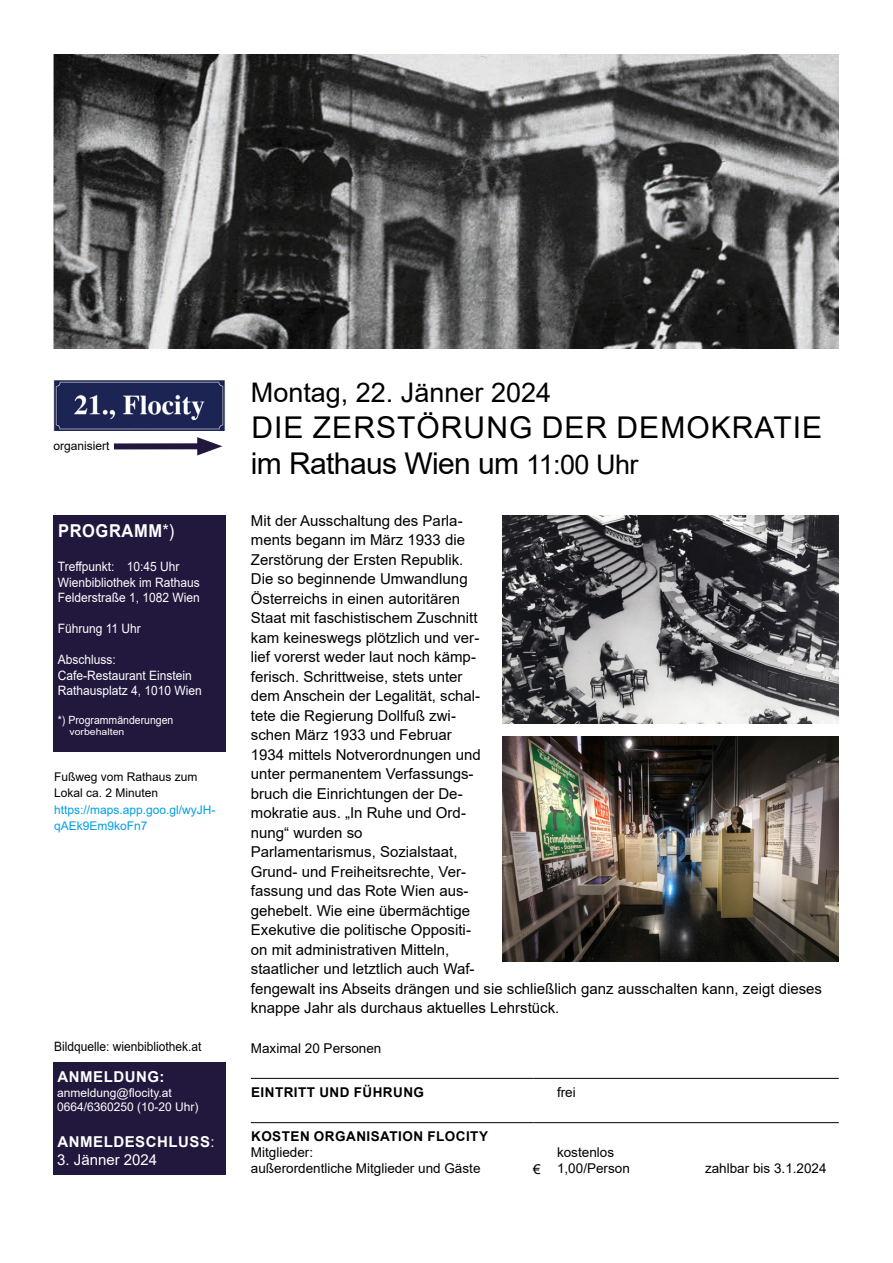
<style>
.page{position:relative;width:893px;height:1263px;background:#fff}
.page>*{position:absolute;margin:0;border:0;box-sizing:border-box;transform-origin:0 0}
.t1{font:30px/36px "Arial";letter-spacing:.035em;color:#000}
.t2{font:27px "Arial";color:#000}
.t3{font:700 17.7px "Arial";letter-spacing:.035em;color:#fff;scale:.93 1}
.t4{font:15px/19.5px "Arial";color:#000}
.t5{font:700 15px "Arial";letter-spacing:.035em;color:#fff}
.t6{font:15px "Arial";color:#fff}
.t7{font:13.5px/16.2px "Arial";color:#000}
.t8{font:700 13.5px "Arial";letter-spacing:.035em;color:#000}
.t9{font:12.9px/15.5px "Arial";color:#fff;scale:.93 1}
.t10{font:12.9px "Arial";color:#000;scale:.93 1}
.t11{font:12px/16.5px "Arial";color:#000}
.t12{font:12px/14.4px "Arial";color:#fff}
.t13{font:12px/16.5px "Arial";color:#009fe3}
.t14{font:11.25px "Arial";color:#fff;scale:.93 1}
.t15{font:9.3px "Arial";color:#fff;scale:1.13 1}
.s1{font-weight:400}
.s2{font-size:27px}
</style>
<div class="page">
<hr style="left:251px;top:1078px;width:282px;height:1px;background:#000">
<svg style="left:533px;top:1078px;width:24px;height:1px"></svg>
<hr style="left:557px;top:1078px;width:148px;height:1px;background:#000">
<hr style="left:705px;top:1078px;width:134px;height:1px;background:#000">
<hr style="left:251px;top:1122px;width:282px;height:1px;background:#000">
<svg style="left:533px;top:1122px;width:24px;height:1px"></svg>
<hr style="left:557px;top:1122px;width:148px;height:1px;background:#000">
<hr style="left:705px;top:1122px;width:134px;height:1px;background:#000">
<div style="left:54px;top:515px;width:172px;height:237px;background:#22183e"></div>
<div style="left:53px;top:1063px;width:172px;height:112px;background:#22183e"></div>
<div style="left:114px;top:443px;width:94px;height:6px;background:#22183e"></div>
<svg style="left:197px;top:437px;width:25px;height:18px"></svg>
<img style="left:54px;top:380px;width:171px;height:50px">
<img style="left:54px;top:54px;width:785px;height:295px">
<img style="left:502px;top:736px;width:337px;height:225px">
<img style="left:502px;top:515px;width:337px;height:208px">
<p class="t11" style="left:54px;top:437px;width:58px">organisiert</p>
<p class="t3" style="left:58px;top:519px;width:126px">PROGRAMM<span class="s1">*)</span></p>
<p class="t9" style="left:58px;top:559px;width:154px">Treffpunkt: 10:45 Uhr<br>Wienbibliothek im Rathaus<br>Felderstraße 1, 1082 Wien</p>
<p class="t9" style="left:58px;top:621px;width:91px">Führung 11 Uhr</p>
<p class="t9" style="left:58px;top:652px;width:156px">Abschluss:<br>Cafe-Restaurant Einstein<br>Rathausplatz 4, 1010 Wien</p>
<p class="t14" style="left:58px;top:712px;width:126px">*) Programmänderungen</p>
<p class="t15" style="left:70px;top:726px;width:50px">vorbehalten</p>
<p class="t11" style="left:54px;top:768px;width:145px">Fußweg vom Rathaus zum<br>Lokal ca. 2 Minuten</p>
<p class="t13" style="left:54px;top:801px;width:163px">https://maps.app.goo.gl/wyJH&shy;qAEk9Em9koFn7</p>
<p class="t10" style="left:54px;top:1037px;width:160px">Bildquelle: wienbibliothek.at</p>
<p class="t5" style="left:57px;top:1066px;width:108px">ANMELDUNG:</p>
<p class="t12" style="left:57px;top:1085px;width:143px">anmeldung@flocity.at<br>0664/6360250 (10-20 Uhr)</p>
<p class="t5" style="left:57px;top:1131px;width:159px">ANMELDESCHLUSS<span class="s1">:</span></p>
<p class="t6" style="left:57px;top:1149px;width:102px">3. Jänner 2024</p>
<h2 class="t2" style="left:251px;top:374px;width:302px">Montag, 22. Jänner 2024</h2>
<h1 class="t1" style="left:251px;top:409px;width:573px">DIE ZERSTÖRUNG DER DEMOKRATIE im Rathaus Wien um <span class="s2">11:00 Uhr</span></h1>
<p class="t4" style="left:251px;top:511px;width:573px">Mit der Ausschaltung des Parla-<br>ments begann im März 1933 die<br>Zerstörung der Ersten Republik.<br>Die so beginnende Umwandlung<br>Österreichs in einen autoritären<br>Staat mit faschistischem Zuschnitt<br>kam keineswegs plötzlich und ver-<br>lief vorerst weder laut noch kämp-<br>ferisch. Schrittweise, stets unter<br>dem Anschein der Legalität, schal-<br>tete die Regierung Dollfuß zwi-<br>schen März 1933 und Februar<br>1934 mittels Notverordnungen und<br>unter permanentem Verfassungs-<br>bruch die Einrichtungen der De-<br>mokratie aus. „In Ruhe und Ord-<br>nung“ wurden so<br>Parlamentarismus, Sozialstaat,<br>Grund- und Freiheitsrechte, Ver-<br>fassung und das Rote Wien aus-<br>gehebelt. Wie eine übermächtige<br>Exekutive die politische Oppositi-<br>on mit administrativen Mitteln,<br>staatlicher und letztlich auch Waf-<br>fengewalt ins Abseits drängen und sie schließlich ganz ausschalten kann, zeigt dieses knappe Jahr als durchaus aktuelles Lehrstück.</p>
<p class="t7" style="left:251px;top:1039px;width:132px">Maximal 20 Personen</p>
<p class="t8" style="left:251px;top:1082px;width:175px">EINTRITT UND FÜHRUNG</p>
<p class="t7" style="left:557px;top:1084px;width:20px">frei</p>
<p class="t8" style="left:251px;top:1127px;width:238px">KOSTEN ORGANISATION FLOCITY</p>
<p class="t7" style="left:251px;top:1144px;width:231px">Mitglieder:<br>außerordentliche Mitglieder und Gäste</p>
<p class="t7" style="left:557px;top:1144px;width:74px">kostenlos<br>1,00/Person</p>
<p class="t7" style="left:705px;top:1160px;width:123px">zahlbar bis 3.1.2024</p>
<p class="t7" style="left:533px;top:1161px;width:9px">€</p>
</div>
